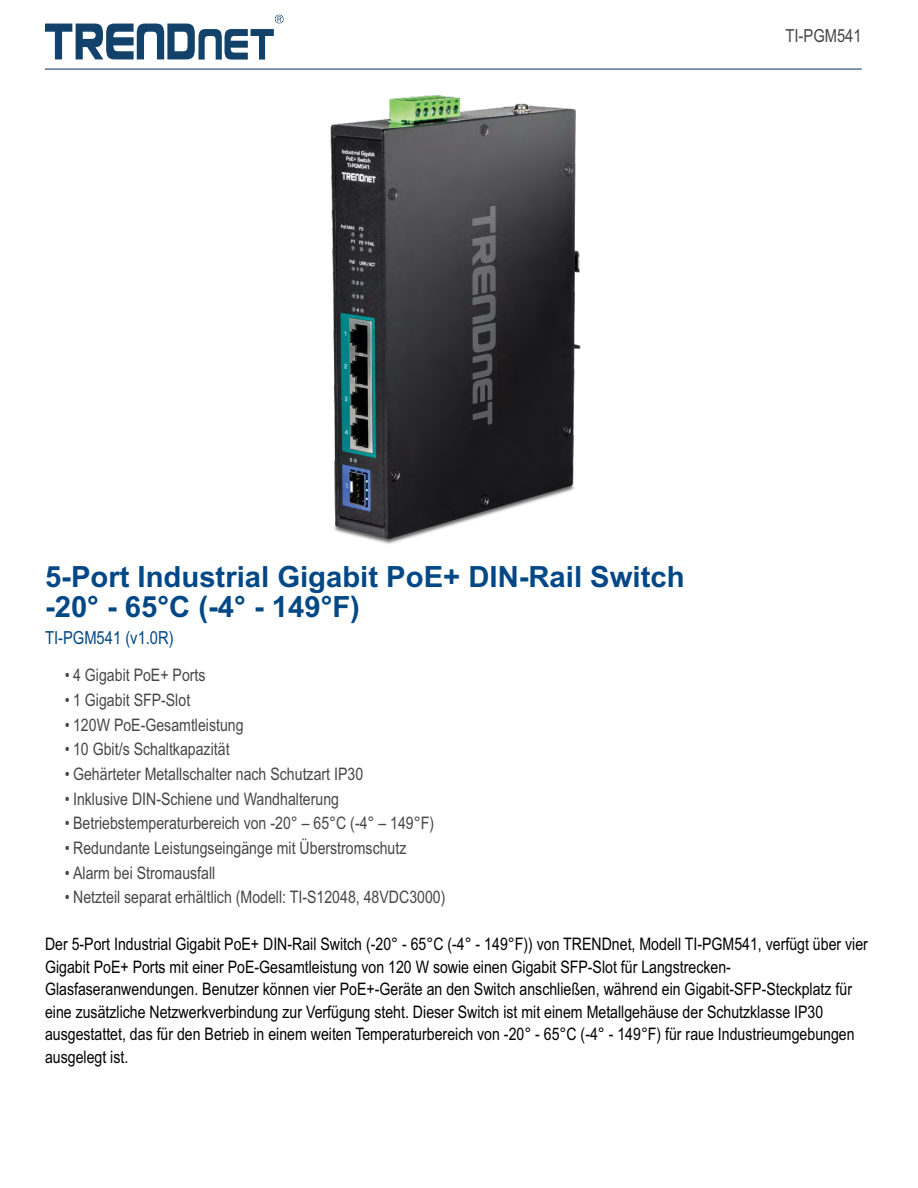
<style>
.page{position:relative;width:918px;height:1188px;background:#fff}
.page>*{position:absolute;margin:0;border:0;box-sizing:border-box;transform-origin:0 0}
.t1{font:700 29.25px/29.2px "Arial";color:#034886}
.t2{font:18px "Arial Narrow";color:#034886}
.t3{font:18px "Arial Narrow";color:#464646}
.t4{font:17.25px/22.5px "Arial Narrow";color:#000}
.t5{font:17.25px "Arial Narrow";color:#464646}
</style>
<div class="page">
<svg style="left:45px;top:15px;width:238px;height:45px"></svg>
<img style="left:330px;top:96px;width:251px;height:448px">
<hr style="left:45px;top:68px;width:817px;height:2px;background:#32537e">
<p class="t3" style="left:785px;top:28px;width:78px">TI-PGM541</p>
<h1 class="t1" style="left:45px;top:565px;width:641px">5-Port Industrial Gigabit PoE+ DIN-Rail Switch -20° - 65°C (-4° - 149°F)</h1>
<p class="t2" style="left:45px;top:631px;width:130px">TI-PGM541 (v1.0R)</p>
<p class="t5" style="left:65px;top:669px;width:142px">• 4 Gigabit PoE+ Ports</p>
<p class="t5" style="left:65px;top:693px;width:127px">• 1 Gigabit SFP-Slot</p>
<p class="t5" style="left:65px;top:718px;width:180px">• 120W PoE-Gesamtleistung</p>
<p class="t5" style="left:65px;top:743px;width:166px">• 10 Gbit/s Schaltkapazität</p>
<p class="t5" style="left:65px;top:767px;width:300px">• Gehärteter Metallschalter nach Schutzart IP30</p>
<p class="t5" style="left:65px;top:792px;width:276px">• Inklusive DIN-Schiene und Wandhalterung</p>
<p class="t5" style="left:65px;top:817px;width:371px">• Betriebstemperaturbereich von -20° – 65°C (-4° – 149°F)</p>
<p class="t5" style="left:65px;top:841px;width:343px">• Redundante Leistungseingänge mit Überstromschutz</p>
<p class="t5" style="left:65px;top:866px;width:152px">• Alarm bei Stromausfall</p>
<p class="t5" style="left:65px;top:891px;width:382px">• Netzteil separat erhältlich (Modell: TI-S12048, 48VDC3000)</p>
<p class="t4" style="left:45px;top:935px;width:825px">Der 5-Port Industrial Gigabit PoE+ DIN-Rail Switch (-20° - 65°C (-4° - 149°F)) von TRENDnet, Modell TI-PGM541, verfügt über vier Gigabit PoE+ Ports mit einer PoE-Gesamtleistung von 120 W sowie einen Gigabit SFP-Slot für Langstrecken-Glasfaseranwendungen. Benutzer können vier PoE+-Geräte an den Switch anschließen, während ein Gigabit-SFP-Steckplatz für eine zusätzliche Netzwerkverbindung zur Verfügung steht. Dieser Switch ist mit einem Metallgehäuse der Schutzklasse IP30 ausgestattet, das für den Betrieb in einem weiten Temperaturbereich von -20° - 65°C (-4° - 149°F) für raue Industrieumgebungen ausgelegt ist.</p>
</div>
